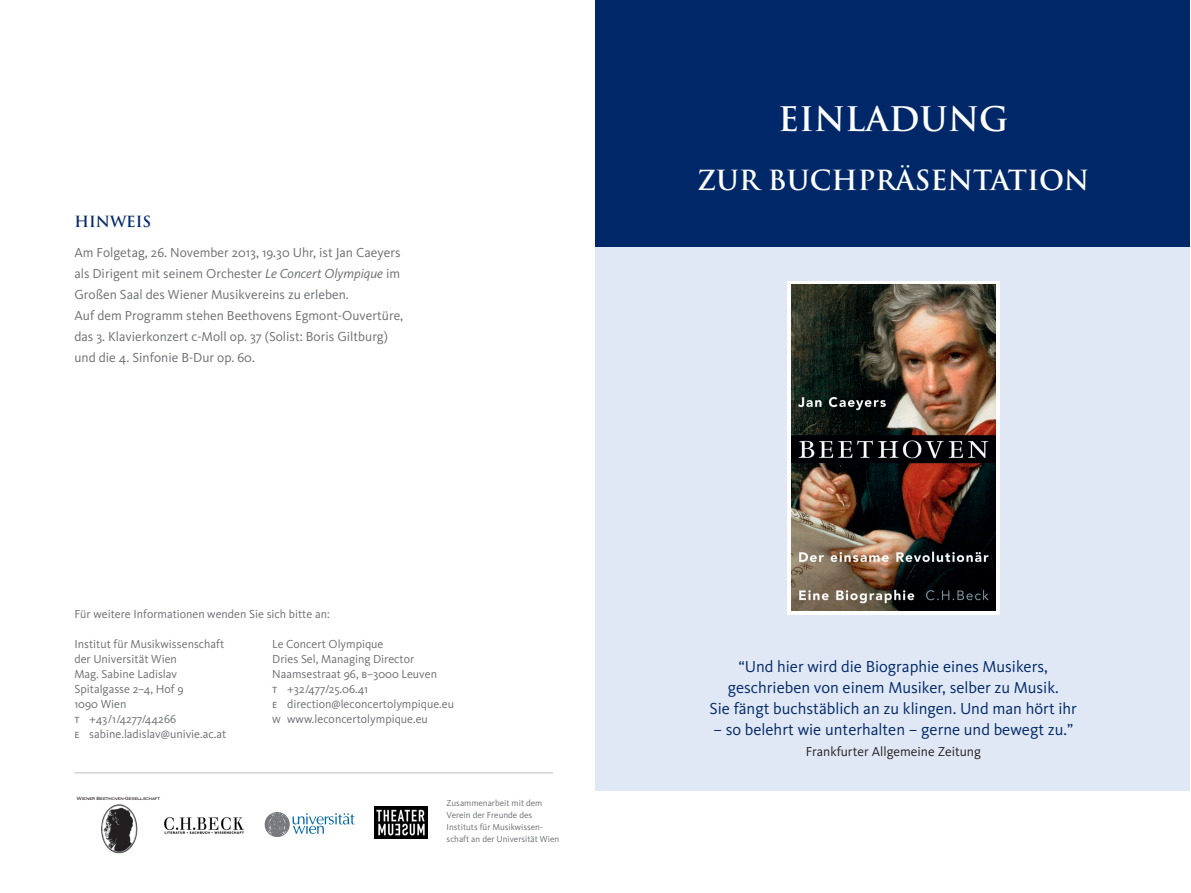
<style>
.page{position:relative;width:1191px;height:893px;background:#fff}
.page>*{position:absolute;margin:0;border:0;box-sizing:border-box;transform-origin:0 0}
.t1{font:700 33px "Trajan";color:#fff}
.t2{font:700 27px "Trajan";color:#fff}
.t3{font:16.5px/21px "Kievit OT";color:#002868;text-align:center}
.t4{font:700 15px "Trajan";color:#002868}
.t5{font:13.5px/21px "Kievit OT";color:#6c6d70}
.t6{font:13.5px "Kievit OT";color:#231f20}
.t7{font:12px/15px "Kievit OT";color:#6c6d70}
.t8{font:9px/12px "Kievit OT";color:#6c6d70}
.t9{font:6px "Copperplate Gothic BT";letter-spacing:-.1em;color:#231f20}
.s1{font-style:italic}
.s2{font-family:"Kievit Regular SC"}
</style>
<div class="page">
<div style="left:595px;top:247px;width:595px;height:544px;background:#e1e8f5"></div>
<div style="left:595px;top:0;width:595px;height:247px;background:#002868"></div>
<hr style="left:74px;top:772px;width:479px;height:1px;background:#bcbdc0">
<img style="left:101px;top:804px;width:37px;height:50px">
<div style="left:265px;top:812px;width:24px;height:25px;border:1px solid #76787b;border-radius:50%"></div>
<svg style="left:265px;top:813px;width:90px;height:23px"></svg>
<img style="left:164px;top:817px;width:80px;height:17px">
<img style="left:374px;top:807px;width:53px;height:31px">
<svg style="left:787px;top:281px;width:212px;height:333px;background:#dcdbda"></svg>
<img style="left:791px;top:285px;width:204px;height:325px">
<p class="t4" style="left:74px;top:212px;width:78px">HINWEIS</p>
<p class="t5" style="left:74px;top:242px;width:330px">Am Folgetag, 26. November 2013, 19.30 Uhr, ist Jan Caeyers als Dirigent mit seinem Orchester <span class="s1">Le Concert Olympique</span> im Großen Saal des Wiener Musikvereins zu erleben.<br>Auf dem Programm stehen Beethovens Egmont-Ouvertüre, das 3. Klavierkonzert c-Moll op. 37 (Solist: Boris Giltburg) und die 4. Sinfonie B-Dur op. 60.</p>
<p class="t7" style="left:74px;top:606px;width:257px">Für weitere Informationen wenden Sie sich bitte an:</p>
<p class="t7" style="left:74px;top:636px;width:153px">Institut für Musikwissenschaft der Universität Wien<br>Mag. Sabine Ladislav<br>Spitalgasse 2–4, Hof 9<br>1090 Wien<br><span class="s2">t</span> +43/1/4277/44266<br><span class="s2">e</span> sabine.ladislav@univie.ac.at</p>
<p class="t7" style="left:272px;top:636px;width:183px">Le Concert Olympique<br>Dries Sel, Managing Director<br>Naamsestraat 96, <span class="s2">b</span>–3000 Leuven<br><span class="s2">t</span> +32/477/25.06.41<br><span class="s2">e</span> direction@leconcertolympique.eu <span class="s2">w</span> www.leconcertolympique.eu</p>
<p class="t9" style="left:77px;top:795px;width:85px">Wiener Beethoven-Gesellschaft</p>
<p class="t8" style="left:446px;top:797px;width:114px">Zusammenarbeit mit dem<br>Verein der Freunde des<br>Instituts für Musikwissen&shy;schaft an der Universität Wien</p>
<h1 class="t1" style="left:778px;top:99px;width:232px">EINLADUNG</h1>
<h2 class="t2" style="left:697px;top:164px;width:394px">ZUR BUCHPRÄSENTATION</h2>
<h3 class="t3" style="left:709px;top:655px;width:369px">“Und hier wird die Biographie eines Musikers, geschrieben von einem Musiker, selber zu Musik.<br>Sie fängt buchstäblich an zu klingen. Und man hört ihr</h3>
<h3 class="t3" style="left:713px;top:718px;width:361px">– so belehrt wie unterhalten – gerne und bewegt zu.”</h3>
<p class="t6" style="left:806px;top:743px;width:177px">Frankfurter Allgemeine Zeitung</p>
</div>
